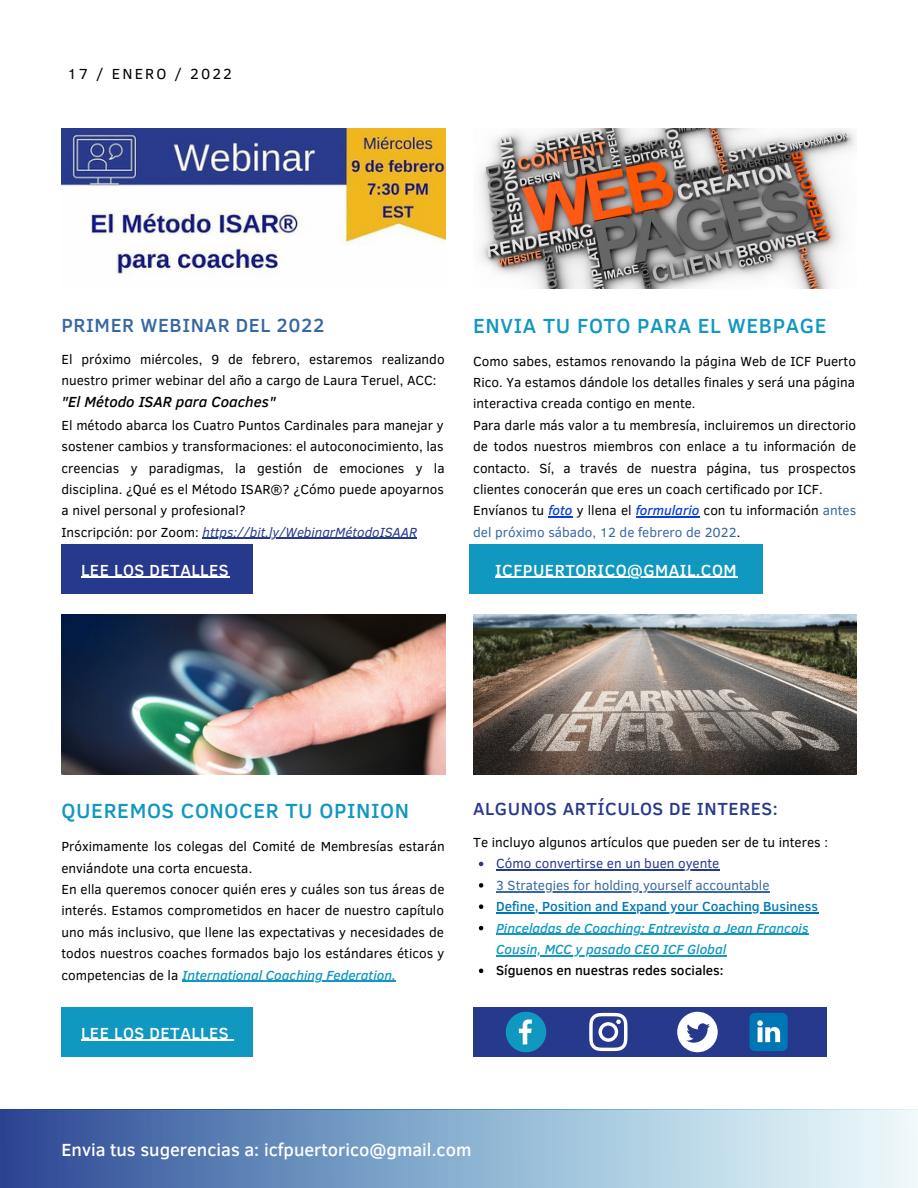
<style>
.page{position:relative;width:918px;height:1188px;background:#fff}
.page>*{position:absolute;margin:0;border:0;box-sizing:border-box;transform-origin:0 0}
.t1{font:500 21px "Clear Sans";letter-spacing:.03em;color:#1198c0}
.t2{font:500 19.5px "Clear Sans";letter-spacing:.03em;color:#3668a2}
.t3{font:500 18px "Clear Sans";color:#fff}
.t4{font:500 18px "Clear Sans";letter-spacing:.03em;color:#26398c}
.t5{font:500 16.5px "Clear Sans";letter-spacing:.03em;color:#fff}
.t6{font:italic 500 15px "Clear Sans";color:#000}
.t7{font:15px "Clear Sans";letter-spacing:.14em;color:#000}
.t8{font:13.5px/21.3px "Clear Sans";color:#000;text-align:justify}
.t9{font:13.5px/21.3px "Clear Sans";color:#3668a2}
.t10{font:italic 500 13.5px/21.3px "Clear Sans";color:#1198c0}
.t11{font:italic 13.5px "Clear Sans";color:#26398c}
.t12{font:500 13.5px "Clear Sans";color:#0077b5}
.t13{font:500 13.5px "Clear Sans";color:#000}
.t14{font:13.5px "Clear Sans";color:#26398c}
.s1{font-style:normal;color:#000}
.s2{color:#000}
.s3{font-weight:500;font-style:italic;color:#093edd}
.s4{font-weight:500;font-style:italic;color:#1198c0}
</style>
<div class="page">
<img style="left:61px;top:129px;width:384px;height:145px">
<img style="left:61px;top:614px;width:384px;height:160px">
<img style="left:473px;top:614px;width:384px;height:160px">
<img style="left:479px;top:129px;width:377px;height:159px">
<div style="left:469px;top:544px;width:294px;height:49px;background:#1198c0"></div>
<hr style="left:495px;top:577px;width:242px;height:1px;background:#fff">
<div style="left:61px;top:544px;width:192px;height:49px;background:#26398c"></div>
<hr style="left:81px;top:577px;width:148px;height:1px;background:#fff">
<div style="left:473px;top:1007px;width:353px;height:49px;background:#26398c"></div>
<div style="left:0;top:1110px;width:918px;height:78px;background:linear-gradient(to right,#294f98,#eff)"></div>
<div style="left:61px;top:1007px;width:192px;height:49px;background:#1198c0"></div>
<hr style="left:81px;top:1040px;width:148px;height:1px;background:#fff">
<svg style="left:506px;top:1012px;width:40px;height:40px"></svg>
<svg style="left:749px;top:1013px;width:39px;height:38px"></svg>
<svg style="left:677px;top:1012px;width:41px;height:40px"></svg>
<svg style="left:589px;top:1013px;width:38px;height:38px"></svg>
<hr style="left:203px;top:538px;width:214px;height:1px;background:#26398c">
<hr style="left:182px;top:981px;width:214px;height:1px;background:#1198c0">
<svg style="left:479px;top:862px;width:4px;height:4px"></svg>
<hr style="left:496px;top:870px;width:224px;height:1px;background:#26398c">
<svg style="left:479px;top:883px;width:4px;height:5px"></svg>
<hr style="left:496px;top:891px;width:274px;height:1px;background:#3668a2">
<svg style="left:479px;top:904px;width:4px;height:5px"></svg>
<hr style="left:496px;top:912px;width:322px;height:1px;background:#0077b5">
<svg style="left:479px;top:926px;width:4px;height:4px"></svg>
<hr style="left:496px;top:934px;width:313px;height:1px;background:#1198c0">
<hr style="left:496px;top:955px;width:230px;height:1px;background:#1198c0">
<svg style="left:479px;top:969px;width:4px;height:4px"></svg>
<hr style="left:548px;top:516px;width:25px;height:2px;background:#093edd">
<hr style="left:636px;top:516px;width:63px;height:2px;background:#093edd">
<p class="t7" style="left:68px;top:62px;width:166px">17 / ENERO / 2022</p>
<p class="t2" style="left:61px;top:311px;width:264px">PRIMER WEBINAR DEL 2022</p>
<p class="t8" style="left:61px;top:347px;width:385px">El próximo miércoles, 9 de febrero, estaremos realizando nuestro primer webinar del año a cargo de Laura Teruel, ACC:</p>
<p class="t6" style="left:61px;top:391px;width:216px">"El Método ISAR para Coaches"</p>
<p class="t8" style="left:61px;top:414px;width:385px">El método abarca los Cuatro Puntos Cardinales para manejar y sostener cambios y transformaciones: el autoconocimiento, las creencias y paradigmas, la gestión de emociones y la disciplina. ¿Qué es el Método ISAR®? ¿Cómo puede apoyarnos a nivel personal y profesional?</p>
<p class="t11" style="left:61px;top:522px;width:357px"><span class="s1">Inscripción: por Zoom:</span> https://bit.ly/WebinarMétodoISAAR</p>
<p class="t1" style="left:473px;top:310px;width:355px">ENVIA TU FOTO PARA EL WEBPAGE</p>
<p class="t8" style="left:473px;top:350px;width:384px">Como sabes, estamos renovando la página Web de ICF Puerto Rico. Ya estamos dándole los detalles finales y será una página interactiva creada contigo en mente.</p>
<p class="t8" style="left:473px;top:414px;width:385px">Para darle más valor a tu membresía, incluiremos un directorio de todos nuestros miembros con enlace a tu información de contacto. Sí, a través de nuestra página, tus prospectos clientes conocerán que eres un coach certificado por ICF.</p>
<p class="t9" style="left:473px;top:499px;width:385px"><span class="s2">Envíanos tu</span> <span class="s3">foto</span> <span class="s2">y llena el</span> <span class="s3">formulario</span> <span class="s2">con tu información</span> antes del próximo sábado, 12 de febrero de 2022<span class="s2">.</span></p>
<p class="t5" style="left:81px;top:558px;width:149px">LEE LOS DETALLES</p>
<p class="t5" style="left:495px;top:558px;width:243px">ICFPUERTORICO@GMAIL.COM</p>
<p class="t1" style="left:61px;top:796px;width:349px">QUEREMOS CONOCER TU OPINION</p>
<p class="t8" style="left:61px;top:835px;width:385px">Próximamente los colegas del Comité de Membresías estarán enviándote una corta encuesta.</p>
<p class="t8" style="left:61px;top:878px;width:384px">En ella queremos conocer quién eres y cuáles son tus áreas de interés. Estamos comprometidos en hacer de nuestro capítulo uno más inclusivo, que llene las expectativas y necesidades de todos nuestros coaches formados bajo los estándares éticos y competencias de la <span class="s4">International Coaching Federation.</span></p>
<p class="t5" style="left:81px;top:1021px;width:149px">LEE LOS DETALLES</p>
<p class="t4" style="left:473px;top:796px;width:306px">ALGUNOS ARTÍCULOS DE INTERES:</p>
<p class="t8" style="left:473px;top:831px;width:356px">Te incluyo algunos artículos que pueden ser de tu interes :</p>
<p class="t14" style="left:496px;top:854px;width:225px">Cómo convertirse en un buen oyente</p>
<p class="t9" style="left:496px;top:874px;width:275px">3 Strategies for holding yourself accountable</p>
<p class="t12" style="left:496px;top:897px;width:323px">Define, Position and Expand your Coaching Business</p>
<p class="t10" style="left:496px;top:917px;width:314px">Pinceladas de Coaching: Entrevista a Jean Francois<br>Cousin, MCC y pasado CEO ICF Global</p>
<p class="t13" style="left:496px;top:961px;width:229px">Síguenos en nuestras redes sociales:</p>
<p class="t3" style="left:61px;top:1137px;width:412px">Envia tus sugerencias a: icfpuertorico@gmail.com</p>
</div>
